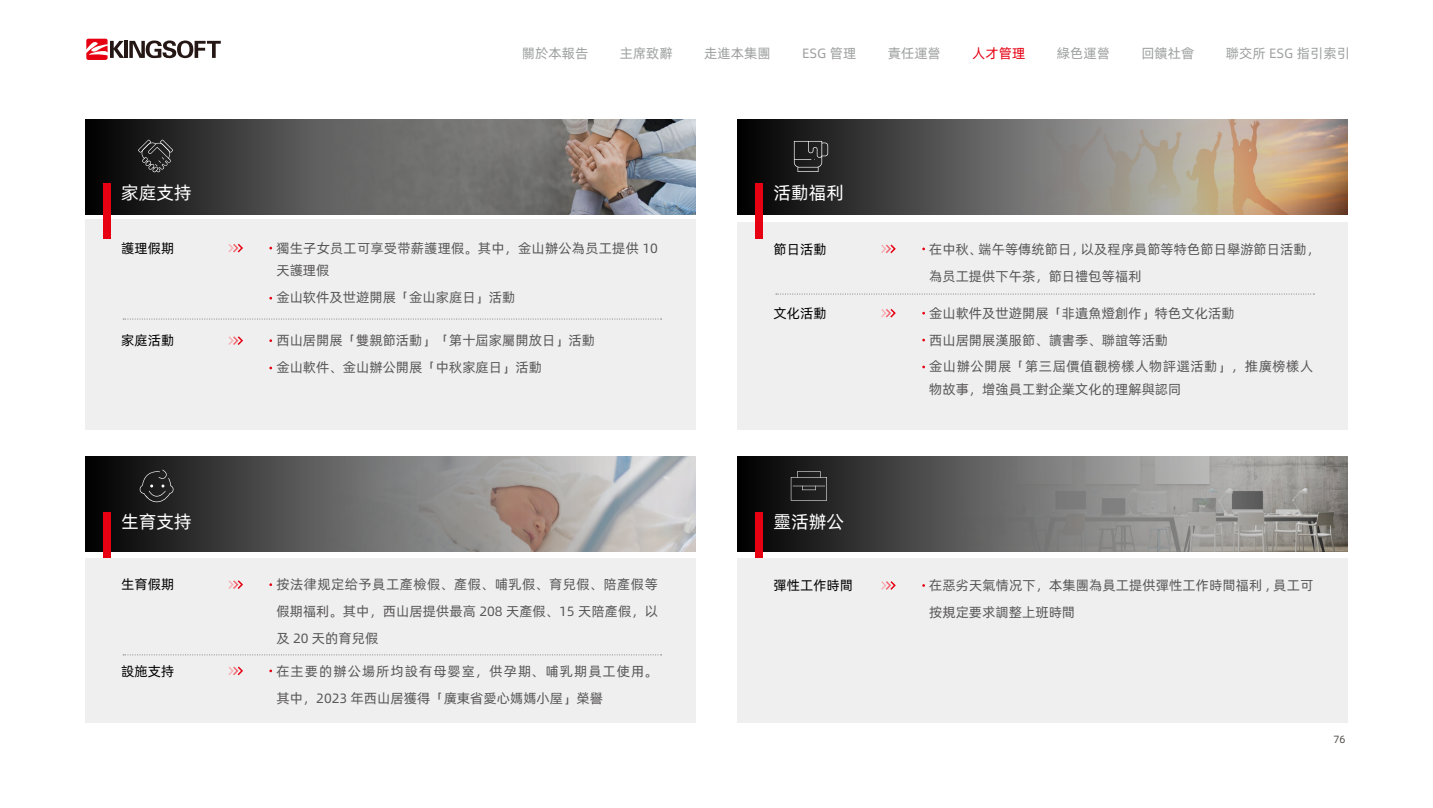
<style>
.page{position:relative;width:1433px;height:808px;background:#fff}
.page>*{position:absolute;margin:0;border:0;box-sizing:border-box;transform-origin:0 0}
.t1{font:18px "Alibaba Pu Hui Ti 3 55 Regular";color:#fff}
.t2{font:13.5px/27px "Alibaba Pu Hui Ti 3 55 Regular";color:#595757}
.t3{font:13.5px/27px "Alibaba Pu Hui Ti 3 55 Regular";letter-spacing:.075em;color:#595757}
.t4{font:13.5px "Alibaba Pu Hui Ti 3 55 Regular";color:#9fa0a0}
.t5{font:13.5px "Alibaba Pu Hui Ti 3 55 Regular";color:#000}
.t6{font:13.5px "Alibaba Pu Hui Ti 3 55 Regular";color:#e60012}
.t7{font:10.5px "Alibaba Pu Hui Ti 3 55 Regular";color:#4c4948}
</style>
<div class="page">
<svg style="left:86px;top:39px;width:135px;height:21px"></svg>
<svg style="left:738px;top:456px;width:610px;height:95px;background:#6b6a69"></svg>
<svg style="left:85px;top:456px;width:610px;height:95px;background:#757372"></svg>
<div style="left:755px;top:512px;width:8px;height:56px;background:#e60012"></div>
<div style="left:103px;top:512px;width:8px;height:56px;background:#e60012"></div>
<svg style="left:738px;top:119px;width:610px;height:96px;background:#786f65"></svg>
<svg style="left:85px;top:119px;width:610px;height:96px;background:#605e5e"></svg>
<div style="left:738px;top:222px;width:610px;height:207px;background:#efefef"></div>
<svg style="left:881px;top:244px;width:15px;height:10px"></svg>
<svg style="left:881px;top:309px;width:15px;height:9px"></svg>
<svg style="left:776px;top:293px;width:538px;height:2px"></svg>
<div style="left:85px;top:219px;width:610px;height:210px;background:#efefef"></div>
<svg style="left:228px;top:243px;width:15px;height:10px"></svg>
<svg style="left:228px;top:336px;width:15px;height:9px"></svg>
<svg style="left:123px;top:318px;width:539px;height:2px"></svg>
<div style="left:85px;top:559px;width:610px;height:164px;background:#efefef"></div>
<div style="left:738px;top:559px;width:610px;height:164px;background:#efefef"></div>
<svg style="left:881px;top:581px;width:15px;height:9px"></svg>
<svg style="left:228px;top:580px;width:15px;height:9px"></svg>
<svg style="left:228px;top:666px;width:15px;height:10px"></svg>
<svg style="left:123px;top:654px;width:539px;height:1px"></svg>
<div style="left:755px;top:184px;width:8px;height:55px;background:#e60012"></div>
<div style="left:103px;top:184px;width:8px;height:55px;background:#e60012"></div>
<svg style="left:138px;top:140px;width:35px;height:32px"></svg>
<svg style="left:794px;top:141px;width:34px;height:31px"></svg>
<svg style="left:140px;top:470px;width:34px;height:32px"></svg>
<svg style="left:791px;top:471px;width:36px;height:30px"></svg>
<p class="t4" style="left:522px;top:43px;width:68px">關於本報告</p>
<p class="t4" style="left:620px;top:43px;width:55px">主席致辭</p>
<p class="t4" style="left:704px;top:43px;width:68px">走進本集團</p>
<p class="t4" style="left:802px;top:43px;width:56px">ESG 管理</p>
<p class="t4" style="left:888px;top:43px;width:55px">責任運營</p>
<p class="t6" style="left:972px;top:43px;width:55px">人才管理</p>
<p class="t4" style="left:1057px;top:43px;width:55px">綠色運營</p>
<p class="t4" style="left:1141px;top:43px;width:55px">回饋社會</p>
<p class="t4" style="left:1226px;top:43px;width:126px">聯交所 ESG 指引索引</p>
<h1 class="t1" style="left:121px;top:179px;width:72px">家庭支持</h1>
<h1 class="t1" style="left:773px;top:179px;width:72px">活動福利</h1>
<p class="t2" style="left:276px;top:236px;width:383px;line-height:22.5px">獨生子女员工可享受带薪護理假。其中，金山辦公為员工提供 10天護理假</p>
<p class="t2" style="left:276px;top:283px;width:241px">金山软件及世遊開展「金山家庭日」活動</p>
<p class="t2" style="left:276px;top:326px;width:320px">西山居開展「雙親節活動」「第十屆家屬開放日」活動金山軟件、金山辦公開展「中秋家庭日」活動</p>
<p class="t5" style="left:121px;top:238px;width:55px">護理假期</p>
<p class="t5" style="left:773px;top:239px;width:55px">節日活動</p>
<p class="t5" style="left:773px;top:303px;width:55px">文化活動</p>
<p class="t5" style="left:121px;top:330px;width:55px">家庭活動</p>
<h1 class="t1" style="left:121px;top:508px;width:72px">生育支持</h1>
<h1 class="t1" style="left:773px;top:508px;width:72px">靈活辦公</h1>
<p class="t5" style="left:121px;top:574px;width:55px">生育假期</p>
<p class="t5" style="left:773px;top:575px;width:81px">彈性工作時間</p>
<p class="t2" style="left:276px;top:570px;width:383px;text-align:justify">按法律规定给予員工產檢假、產假、哺乳假、育兒假、陪產假等假期福利。其中，西山居提供最高 208 天產假、15 天陪產假，以及 20 天的育兒假</p>
<p class="t3" style="left:276px;top:657px;width:383px">在主要的辦公場所均設有母婴室，供孕期、哺乳期員工使用。其中，2023 年西山居獲得「廣東省愛心媽媽小屋」榮譽</p>
<p class="t5" style="left:121px;top:661px;width:55px">設施支持</p>
<p class="t2" style="left:929px;top:235px;width:392px">在中秋、端午等傳统節日，以及程序員節等特色節日舉游節日活動，為员工提供下午茶，節日禮包等福利</p>
<p class="t2" style="left:929px;top:299px;width:386px">金山軟件及世遊開展「非遺魚燈創作」特色文化活動<br>西山居開展漢服節、讀書季、聯誼等活動<br>金山辦公開展「第三屆價值觀榜樣人物評選活動」，推廣榜樣人</p>
<p class="t2" style="left:929px;top:375px;width:254px">物故事，增強員工對企業文化的理解與認同</p>
<p class="t2" style="left:929px;top:571px;width:386px">在惡劣天氣情况下，本集團為員工提供彈性工作時間福利 , 員工可按規定要求調整上班時間</p>
<p class="t7" style="left:1333px;top:731px;width:14px">76</p>
</div>
